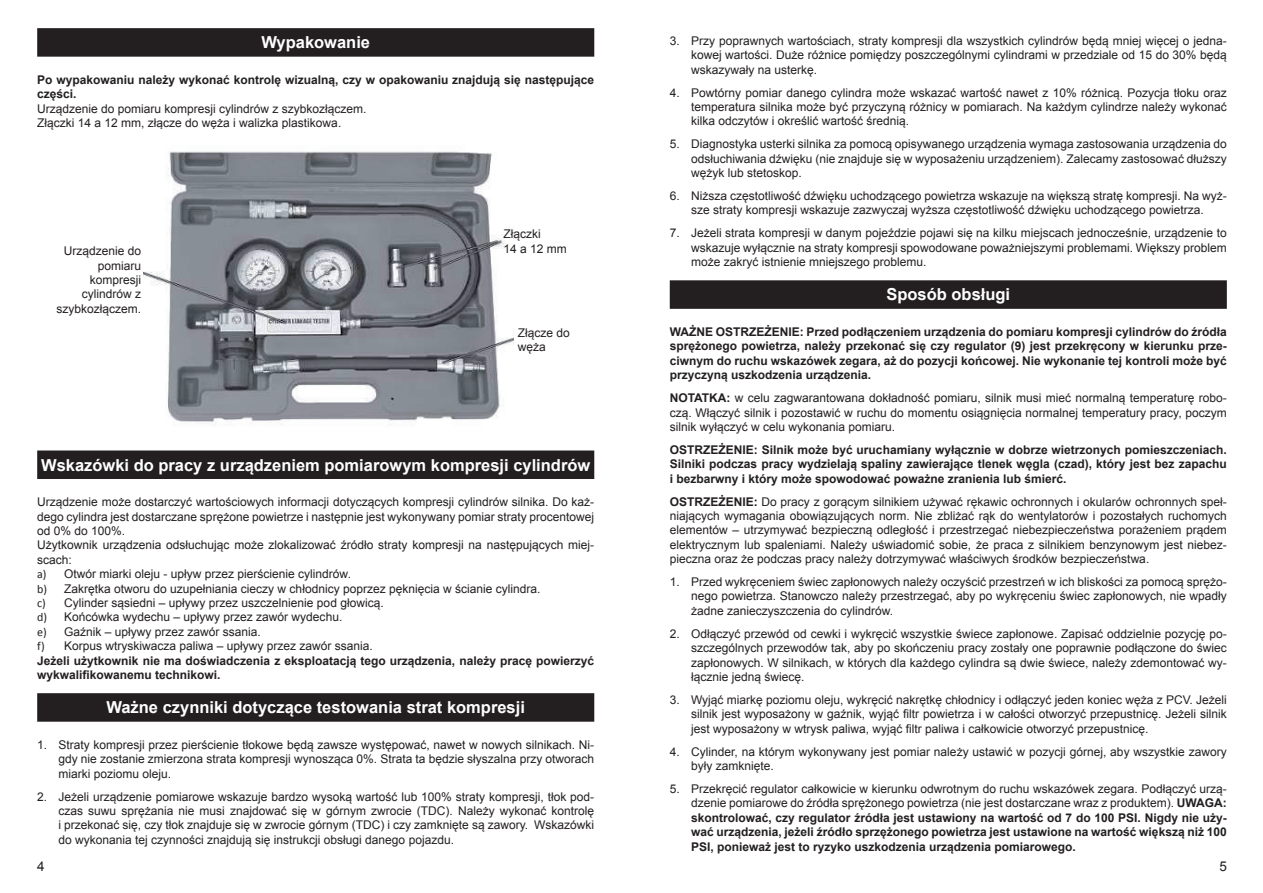
<style>
.page{position:relative;width:1263px;height:893px;background:#fff}
.page>*{position:absolute;margin:0;border:0;box-sizing:border-box;transform-origin:0 0}
.t1{font:700 16.5px "Arial";color:#fff}
.t2{font:13.5px "Arial";color:#231f20}
.t3{font:12px/14.4px "Arial";color:#231f20;text-align:justify}
.t4{font:700 12px/14.4px "Arial";color:#231f20;text-align:justify}
.s1{font-family:"Calibri"}
.s2{font-weight:700}
.s3{font-weight:400}
</style>
<div class="page">
<div style="left:37px;top:28px;width:557px;height:29px;background:#231f20"></div>
<div style="left:37px;top:450px;width:557px;height:29px;background:#231f20"></div>
<div style="left:37px;top:693px;width:557px;height:29px;background:#231f20"></div>
<img style="left:144px;top:151px;width:369px;height:274px">
<div style="left:670px;top:280px;width:557px;height:29px;background:#231f20"></div>
<h1 class="t1" style="left:261px;top:31px;width:110px">Wypakowanie</h1>
<p class="t4" style="left:37px;top:73px;width:559px">Po wypakowaniu należy wykonać kontrolę wizualną, czy w opakowaniu znajdują się następujące części.</p>
<p class="t3" style="left:37px;top:101px;width:331px">Urządzenie do pomiaru kompresji cylindrów z szybkozłączem.<br>Złączki 14 a 12 mm, złącze do węża i walizka plastikowa.</p>
<p class="t3" style="left:56px;top:244px;width:86px;text-align:right">Urządzenie do pomiaru kompresji cylindrów z szybkozłączem.</p>
<p class="t3" style="left:503px;top:227px;width:65px">Złączki<br>14 a 12 mm</p>
<p class="t3" style="left:518px;top:325px;width:54px">Złącze do węża</p>
<h1 class="t1" style="left:41px;top:454px;width:551px">Wskazówki do pracy z urządzeniem pomiarowym kompresji cylindrów</h1>
<p class="t3" style="left:37px;top:495px;width:559px;text-align:left">Urządzenie może dostarczyć wartościowych informacji dotyczących kompresji cylindrów silnika. Do każ&shy;dego cylindra jest dostarczane sprężone powietrze i następnie jest wykonywany pomiar straty procentowej od 0% do 100%.<br>Użytkownik urządzenia odsłuchując może zlokalizować źródło straty kompresji na następujących miej&shy;scach:<br><span class="s1">a)</span> Otwór miarki oleju - upływ przez pierścienie cylindrów.<br><span class="s1">b)</span> Zakrętka otworu do uzupełniania cieczy w chłodnicy poprzez pęknięcia w ścianie cylindra.<br><span class="s1">c)</span> Cylinder sąsiedni – upływy przez uszczelnienie pod głowicą.<br><span class="s1">d)</span> Końcówka wydechu – upływy przez zawór wydechu.<br><span class="s1">e)</span> Gaźnik – upływy przez zawór ssania.<br><span class="s1">f)</span> Korpus wtryskiwacza paliwa – upływy przez zawór ssania.<br><span class="s2">Jeżeli użytkownik nie ma doświadczenia z eksploatacją tego urządzenia, należy pracę powierzyć wykwalifikowanemu technikowi.</span></p>
<h1 class="t1" style="left:106px;top:696px;width:420px">Ważne czynniki dotyczące testowania strat kompresji</h1>
<p class="t3" style="left:58px;top:737px;width:537px;text-indent:-21px">1. Straty kompresji przez pierścienie tłokowe będą zawsze występować, nawet w nowych silnikach. Ni&shy;gdy nie zostanie zmierzona strata kompresji wynosząca 0%. Strata ta będzie słyszalna przy otworach miarki poziomu oleju.</p>
<p class="t3" style="left:58px;top:789px;width:537px;text-indent:-21px">2. Jeżeli urządzenie pomiarowe wskazuje bardzo wysoką wartość lub 100% straty kompresji, tłok pod&shy;czas suwu sprężania nie musi znajdować się w górnym zwrocie (TDC). Należy wykonać kontrolę i przekonać się, czy tłok znajduje się w zwrocie górnym (TDC) i czy zamknięte są zawory. Wskazówki do wykonania tej czynności znajdują się instrukcji obsługi danego pojazdu.</p>
<p class="t2" style="left:37px;top:857px;width:9px">4</p>
<p class="t3" style="left:691px;top:34px;width:537px;text-indent:-21px">3. Przy poprawnych wartościach, straty kompresji dla wszystkich cylindrów będą mniej więcej o jedna&shy;kowej wartości. Duże różnice pomiędzy poszczególnymi cylindrami w przedziale od 15 do 30% będą wskazywały na usterkę.</p>
<p class="t3" style="left:691px;top:85px;width:537px;text-indent:-21px">4. Powtórny pomiar danego cylindra może wskazać wartość nawet z 10% różnicą. Pozycja tłoku oraz temperatura silnika może być przyczyną różnicy w pomiarach. Na każdym cylindrze należy wykonać kilka odczytów i określić wartość średnią.</p>
<p class="t3" style="left:691px;top:137px;width:537px;text-indent:-21px">5. Diagnostyka usterki silnika za pomocą opisywanego urządzenia wymaga zastosowania urządzenia do odsłuchiwania dźwięku (nie znajduje się w wyposażeniu urządzeniem). Zalecamy zastosować dłuższy wężyk lub stetoskop.</p>
<p class="t3" style="left:670px;top:189px;width:559px;text-align:center">6. Niższa częstotliwość dźwięku uchodzącego powietrza wskazuje na większą stratę kompresji. Na wyż&shy;sze straty kompresji wskazuje zazwyczaj wyższa częstotliwość dźwięku uchodzącego powietrza.</p>
<p class="t3" style="left:691px;top:226px;width:537px;text-indent:-21px">7. Jeżeli strata kompresji w danym pojeździe pojawi się na kilku miejscach jednocześnie, urządzenie to wskazuje wyłącznie na straty kompresji spowodowane poważniejszymi problemami. Większy problem może zakryć istnienie mniejszego problemu.</p>
<h1 class="t1" style="left:886px;top:283px;width:125px">Sposób obsługi</h1>
<p class="t4" style="left:670px;top:325px;width:559px">WAŻNE OSTRZEŻENIE: Przed podłączeniem urządzenia do pomiaru kompresji cylindrów do źródła sprężonego powietrza, należy przekonać się czy regulator (9) jest przekręcony w kierunku prze&shy;ciwnym do ruchu wskazówek zegara, aż do pozycji końcowej. Nie wykonanie tej kontroli może być przyczyną uszkodzenia urządzenia.</p>
<p class="t3" style="left:670px;top:391px;width:559px"><span class="s2">NOTATKA:</span> w celu zagwarantowana dokładność pomiaru, silnik musi mieć normalną temperaturę robo&shy;czą. Włączyć silnik i pozostawić w ruchu do momentu osiągnięcia normalnej temperatury pracy, poczym silnik wyłączyć w celu wykonania pomiaru.</p>
<p class="t4" style="left:670px;top:443px;width:559px">OSTRZEŻENIE: Silnik może być uruchamiany wyłącznie w dobrze wietrzonych pomieszczeniach.<br>Silniki podczas pracy wydzielają spaliny zawierające tlenek węgla (czad), który jest bez zapachu i bezbarwny i który może spowodować poważne zranienia lub śmierć.</p>
<p class="t3" style="left:670px;top:494px;width:559px"><span class="s2">OSTRZEŻENIE:</span> Do pracy z gorącym silnikiem używać rękawic ochronnych i okularów ochronnych speł&shy;niających wymagania obowiązujących norm. Nie zbliżać rąk do wentylatorów i pozostałych ruchomych elementów – utrzymywać bezpieczną odległość i przestrzegać niebezpieczeństwa porażeniem prądem elektrycznym lub spaleniami. Należy uświadomić sobie, że praca z silnikiem benzynowym jest niebez&shy;pieczna oraz że podczas pracy należy dotrzymywać właściwych środków bezpieczeństwa.</p>
<p class="t3" style="left:691px;top:575px;width:537px;text-indent:-21px">1. Przed wykręceniem świec zapłonowych należy oczyścić przestrzeń w ich bliskości za pomocą sprężo&shy;nego powietrza. Stanowczo należy przestrzegać, aby po wykręceniu świec zapłonowych, nie wpadły żadne zanieczyszczenia do cylindrów.</p>
<p class="t3" style="left:691px;top:626px;width:537px;text-indent:-21px">2. Odłączyć przewód od cewki i wykręcić wszystkie świece zapłonowe. Zapisać oddzielnie pozycję po&shy;szczególnych przewodów tak, aby po skończeniu pracy zostały one poprawnie podłączone do świec zapłonowych. W silnikach, w których dla każdego cylindra są dwie świece, należy zdemontować wy&shy;łącznie jedną świecę.</p>
<p class="t3" style="left:691px;top:693px;width:537px;text-indent:-21px">3. Wyjąć miarkę poziomu oleju, wykręcić nakrętkę chłodnicy i odłączyć jeden koniec węża z PCV. Jeżeli silnik jest wyposażony w gaźnik, wyjąć filtr powietrza i w całości otworzyć przepustnicę. Jeżeli silnik jest wyposażony w wtrysk paliwa, wyjąć filtr paliwa i całkowicie otworzyć przepustnicę.</p>
<p class="t3" style="left:691px;top:744px;width:537px;text-indent:-21px">4. Cylinder, na którym wykonywany jest pomiar należy ustawić w pozycji górnej, aby wszystkie zawory były zamknięte.</p>
<p class="t4" style="left:691px;top:782px;width:537px;text-indent:-21px"><span class="s3">5. Przekręcić regulator całkowicie w kierunku odwrotnym do ruchu wskazówek zegara. Podłączyć urzą&shy;dzenie pomiarowe do źródła sprężonego powietrza (nie jest dostarczane wraz z produktem).</span> UWAGA: skontrolować, czy regulator źródła jest ustawiony na wartość od 7 do 100 PSI. Nigdy nie uży&shy;wać urządzenia, jeżeli źródło sprzężonego powietrza jest ustawione na wartość większą niż 100<br>PSI, ponieważ jest to ryzyko uszkodzenia urządzenia pomiarowego.</p>
<p class="t2" style="left:1219px;top:857px;width:9px">5</p>
</div>
